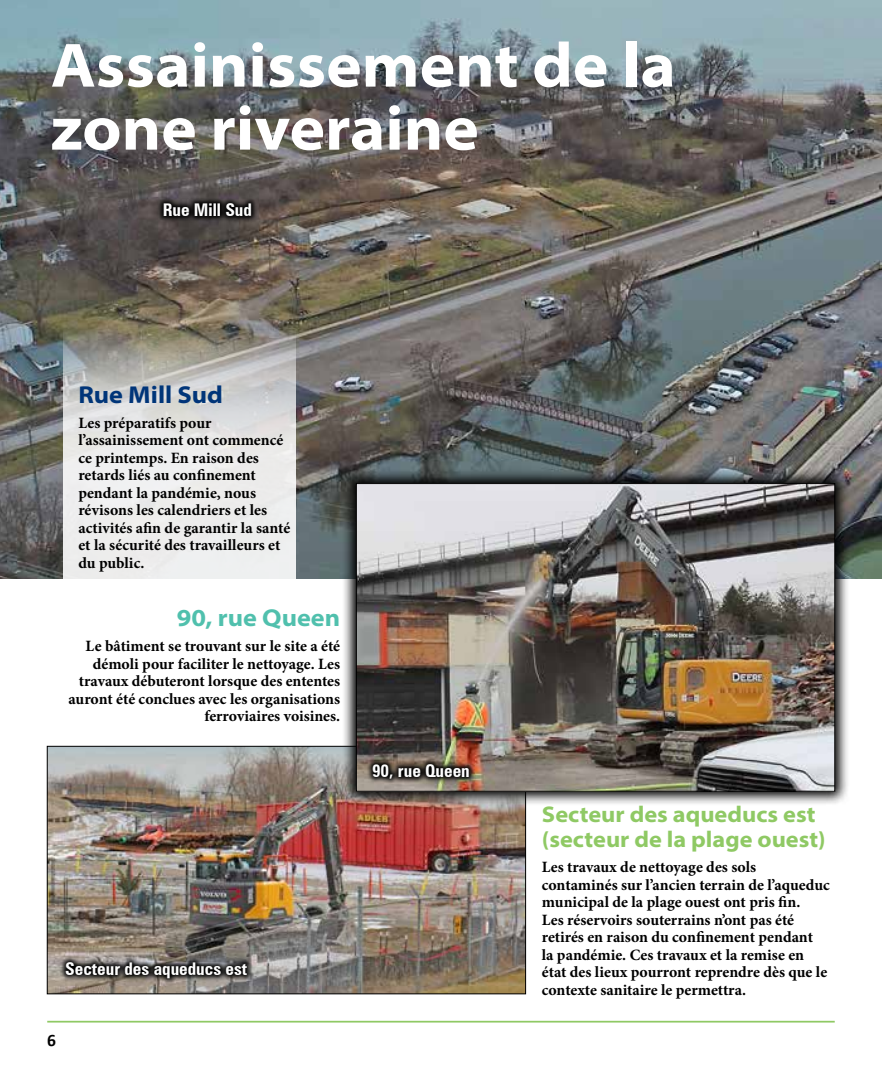
<style>
.page{position:relative;width:882px;height:1071px;background:#fff}
.page>*{position:absolute;margin:0;border:0;box-sizing:border-box;transform-origin:0 0}
.t1{font:63px/63px "Myriad Variable Concept";letter-spacing:.235em;color:#fff}
.t2{font:24.5px "Myriad Variable Concept";letter-spacing:.235em;color:#50c0ad}
.t3{font:24.5px "Myriad Variable Concept";letter-spacing:.26em;color:#003579}
.t4{font:22.75px/24.5px "Myriad Variable Concept";letter-spacing:.235em;color:#8fc964}
.t5{font:700 condensed 17.5px "Zurich BT";color:#fff}
.t6{font:700 17.5px "Calibri";color:#000}
.t7{font:700 15.75px/17.5px "Minion Pro";color:#000}
</style>
<div class="page">
<hr style="left:47px;top:1021px;width:788px;height:2px;background:#8fc964">
<img style="left:49px;top:748px;width:475px;height:244px">
<div style="left:47px;top:746px;width:479px;height:248px;border:1px solid #000"></div>
<img style="left:0;top:0;width:882px;height:578px">
<svg style="left:157px;top:197px;width:102px;height:26px;background:#272424"></svg>
<svg style="left:59px;top:955px;width:195px;height:30px;background:#585450"></svg>
<svg style="left:63px;top:330px;width:232px;height:248px;background:#d8d8d6"></svg>
<svg style="left:342px;top:469px;width:507px;height:337px;background:#777"></svg>
<img style="left:358px;top:485px;width:475px;height:305px">
<div style="left:356px;top:483px;width:479px;height:309px;border:1px solid #000"></div>
<img style="left:365px;top:757px;width:111px;height:28px">
<h1 class="t1" style="left:51px;top:34px;width:612px">Assainissement de la zone riveraine</h1>
<p class="t5" style="left:163px;top:199px;width:91px">Rue Mill Sud</p>
<h2 class="t3" style="left:78px;top:380px;width:140px">Rue MillSud</h2>
<p class="t7" style="left:78px;top:414px;width:213px">Les préparatifs pour l’assainissement ont commencé ce printemps. En raison des retards liés au confinement pendant la pandémie, nous révisons les calendriers et les activités afin de garantir la santé et la sécurité des travailleurs et du public.</p>
<h2 class="t2" style="left:177px;top:603px;width:159px">90,rue Q ueen</h2>
<p class="t7" style="left:69px;top:637px;width:273px;text-align:right">Le bâtiment se trouvant sur le site a été démoli pour faciliter le nettoyage. Les travaux débuteront lorsque des ententes auront été conclues avec les organisations ferroviaires voisines.</p>
<p class="t5" style="left:372px;top:760px;width:99px">90, rue Queen</p>
<p class="t5" style="left:65px;top:958px;width:184px">Secteur des aqueducs est</p>
<p class="t6" style="left:47px;top:1027px;width:10px">6</p>
<h3 class="t4" style="left:542px;top:802px;width:284px">Secteur des aqueducs est (secteur de la plage ouest)</h3>
<p class="t7" style="left:542px;top:858px;width:290px">Les travaux de nettoyage des sols contaminés sur l’ancien terrain de l’aqueduc municipal de la plage ouest ont pris fin.<br>Les réservoirs souterrains n’ont pas été retirés en raison du confinement pendant<br>la pandémie. Ces travaux et la remise en état des lieux pourront reprendre dès que le contexte sanitaire le permettra.</p>
</div>
